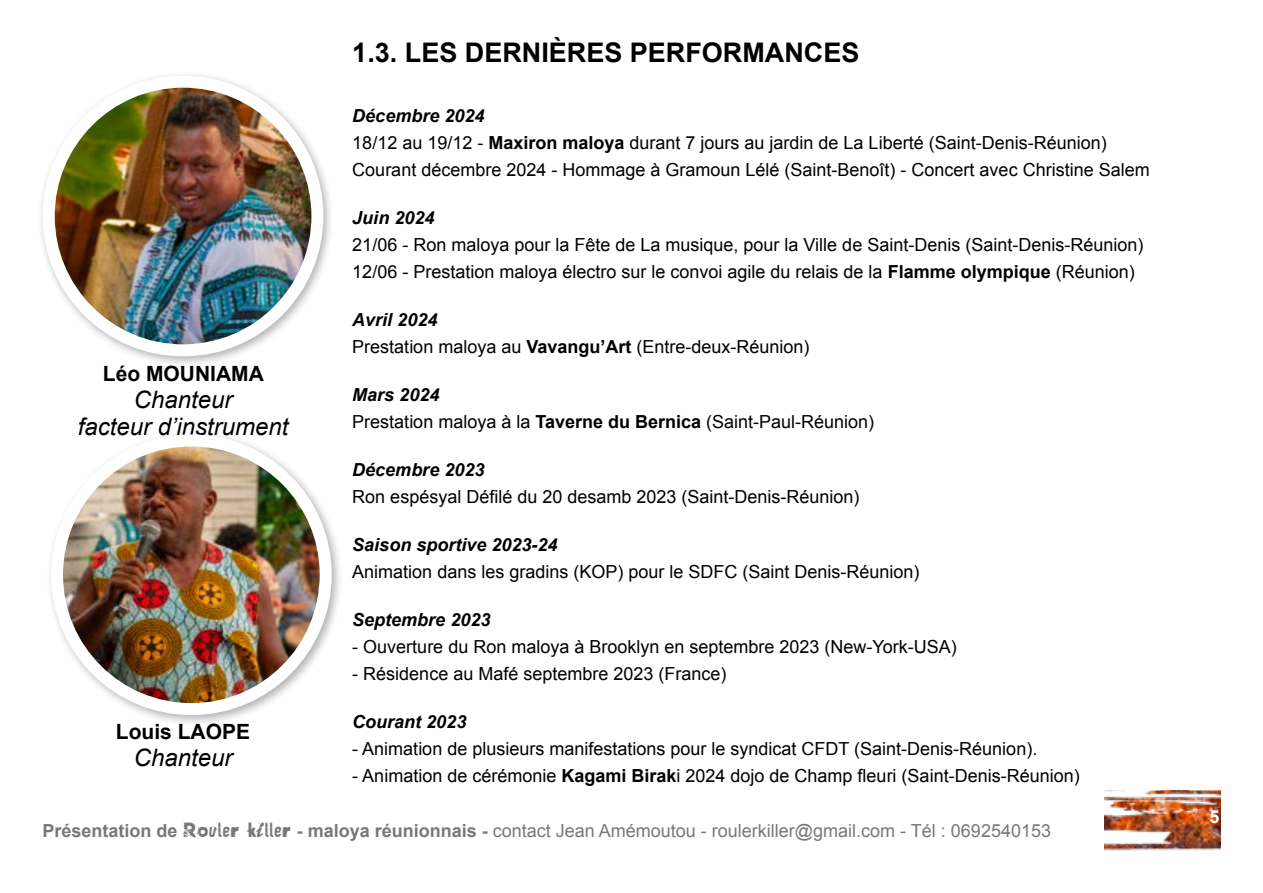
<style>
.page{position:relative;width:1263px;height:893px;background:#fff}
.page>*{position:absolute;margin:0;border:0;box-sizing:border-box;transform-origin:0 0}
.t1{font:700 27px "Arial";color:#000}
.t2{font:italic 24px/27px "Arial";color:#000;text-align:center}
.t3{font:700 21px "Arial";color:#000}
.t4{font:18px/27px "Arial";color:#000}
.t5{font:18px "Arial";color:#77787b}
.t6{font:italic 700 18px "Arial";color:#000}
.t7{font:700 18px "Arial";color:#fff}
.s1{font-weight:700;font-style:italic}
.s2{font-weight:700}
.s3{font-family:"Plakken"}
</style>
<div class="page">
<img style="left:1105px;top:790px;width:115px;height:60px">
<div style="left:38px;top:71px;width:297px;height:297px;background:#000;opacity:.3"></div>
<img style="left:49px;top:82px;width:268px;height:268px">
<div style="left:43px;top:76px;width:280px;height:280px;border:12px solid #fff;border-radius:50%"></div>
<div style="left:46px;top:429px;width:297px;height:297px;background:#000;opacity:.3"></div>
<img style="left:57px;top:442px;width:269px;height:267px">
<div style="left:51px;top:434px;width:281px;height:281px;border:12px solid #fff;border-radius:50%"></div>
<p class="t3" style="left:103px;top:360px;width:162px">Léo MOUNIAMA</p>
<h2 class="t2" style="left:78px;top:386px;width:212px">Chanteur<br>facteur d’instrument</h2>
<p class="t3" style="left:116px;top:718px;width:136px">Louis LAOPE</p>
<h2 class="t2" style="left:134px;top:744px;width:100px">Chanteur</h2>
<h1 class="t1" style="left:352px;top:35px;width:509px">1.3. LES DERNIÈRES PERFORMANCES</h1>
<p class="t4" style="left:352px;top:103px;width:799px"><span class="s1">Décembre 2024<br></span>18/12 au 19/12 - <span class="s2">Maxiron maloya</span> durant 7 jours au jardin de La Liberté (Saint-Denis-Réunion)<br>Courant décembre 2024 - Hommage à Gramoun Lélé (Saint-Benoît) - Concert avec Christine Salem</p>
<p class="t6" style="left:352px;top:206px;width:84px">Juin 2024</p>
<p class="t4" style="left:352px;top:232px;width:793px">21/06 - Ron maloya pour la Fête de La musique, pour la Ville de Saint-Denis (Saint-Denis-Réunion)<br>12/06 - Prestation maloya électro sur le convoi agile du relais de la <span class="s2">Flamme olympique</span> (Réunion)</p>
<p class="t4" style="left:352px;top:307px;width:459px"><span class="s1">Avril 2024<br></span>Prestation maloya au <span class="s2">Vavangu’Art</span> (Entre-deux-Réunion)</p>
<p class="t4" style="left:352px;top:382px;width:523px"><span class="s1">Mars 2024<br></span>Prestation maloya à la <span class="s2">Taverne du Bernica</span> (Saint-Paul-Réunion)</p>
<p class="t6" style="left:352px;top:458px;width:134px">Décembre 2023</p>
<p class="t4" style="left:352px;top:484px;width:509px">Ron espésyal Défilé du 20 desamb 2023 (Saint-Denis-Réunion)</p>
<p class="t6" style="left:352px;top:533px;width:207px">Saison sportive 2023-24</p>
<p class="t4" style="left:352px;top:559px;width:569px">Animation dans les gradins (KOP) pour le SDFC (Saint Denis-Réunion)</p>
<p class="t6" style="left:352px;top:608px;width:140px">Septembre 2023</p>
<p class="t4" style="left:352px;top:634px;width:606px">- Ouverture du Ron maloya à Brooklyn en septembre 2023 (New-York-USA)</p>
<p class="t4" style="left:352px;top:661px;width:376px">- Résidence au Mafé septembre 2023 (France)</p>
<p class="t6" style="left:352px;top:710px;width:116px">Courant 2023</p>
<p class="t4" style="left:352px;top:736px;width:686px">- Animation de plusieurs manifestations pour le syndicat CFDT (Saint-Denis-Réunion).</p>
<p class="t4" style="left:352px;top:763px;width:729px">- Animation de cérémonie <span class="s2">Kagami Birak</span>i 2024 dojo de Champ fleuri (Saint-Denis-Réunion)</p>
<p class="t5" style="left:43px;top:819px;width:1010px"><span class="s2">Présentation de</span> <span class="s3">Rouler killer</span> <span class="s2">- maloya réunionnais -</span> contact Jean Amémoutou - roulerkiller@gmail.com - Tél : 0692540153</p>
<p class="t7" style="left:1209px;top:804px;width:12px">5</p>
</div>
